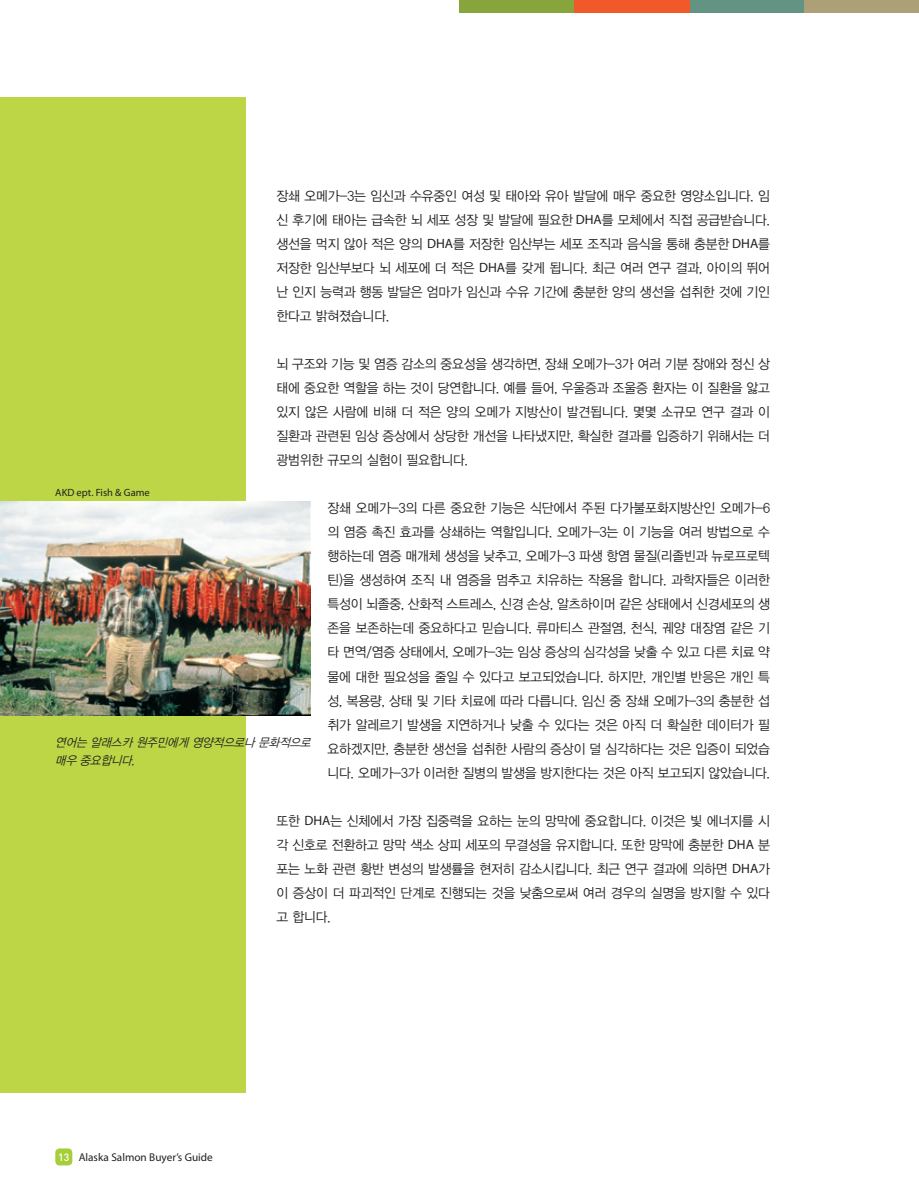
<style>
.page{position:relative;width:919px;height:1191px;background:#fff}
.page>*{position:absolute;margin:0;border:0;box-sizing:border-box;transform-origin:0 0}
.t1{font:13.5px/24px "YDVYGO Std 12";letter-spacing:-.01em;color:#231f20;text-align:justify;scale:.95 1}
.t2{font:italic 12px/18px "YDVYGO Std 12";color:#231f20;scale:.95 1}
.t3{font:11.25px "Myriad Pro";color:#231f20}
.t4{font:10.5px "Myriad Pro";color:#231f20}
.t5{font:500 10.5px "DIN";color:#fff}
.s1{font-family:"Myriad Pro"}
</style>
<div class="page">
<div style="left:55px;top:1148px;width:17px;height:17px;background:#a6ce39;border-radius:4px"></div>
<div style="left:459px;top:0;width:118px;height:13px;background:#88a53d"></div>
<div style="left:574px;top:0;width:117px;height:13px;background:#f1592a"></div>
<div style="left:690px;top:0;width:115px;height:13px;background:#639382"></div>
<div style="left:804px;top:0;width:114px;height:13px;background:#aea076"></div>
<div style="left:0;top:98px;width:918px;height:995px;background:#bcd646"></div>
<div style="left:247px;top:83px;width:671px;height:1025px;background:#fff"></div>
<img style="left:0;top:502px;width:310px;height:214px">
<p class="t1" style="left:276px;top:184px;width:521px">장쇄 오메가-3는 임신과 수유중인 여성 및 태아와 유아 발달에 매우 중요한 영양소입니다 임. 신 후기에 태아는 급속한 뇌 세포 성장 및 발달에 필요한 <span class="s1">DHA</span>를 모체에서 직접 공급받습니다. 생선을 먹지 않아 적은 양의 <span class="s1">DHA</span>를 저장한 임산부는 세포 조직과 음식을 통해 충분한 <span class="s1">DHA</span>를 저장한 임산부보다 뇌 세포에 더 적은 <span class="s1">DHA</span>를 갖게 됩니다. 최근 여러 연구 결과, 아이의 뛰어 난 인지 능력과 행동 발달은 엄마가 임신과 수유 기간에 충분한 양의 생선을 섭취한 것에 기인 한다고 밝혀졌습니다.</p>
<p class="t1" style="left:276px;top:352px;width:521px">뇌 구조와 기능 및 염증 감소의 중요성을 생각하면, 장쇄 오메가-3가 여러 기분 장애와 정신 상 태에 중요한 역할을 하는 것이 당연합니다. 예를 들어, 우울증과 조울증 환자는 이 질환을 앓고 있지 않은 사람에 비해 더 적은 양의 오메가 지방산이 발견됩니다. 몇몇 소규모 연구 결과 이 질환과 관련된 임상 증상에서 상당한 개선을 나타냈지만, 확실한 결과를 입증하기 위해서는 더 광범위한 규모의 실험이 필요합니다.</p>
<p class="t1" style="left:327px;top:496px;width:467px">장쇄 오메가-3의 다른 중요한 기능은 식단에서 주된 다가불포화지방산인 오메가-6 의 염증 촉진 효과를 상쇄하는 역할입니다. 오메가-3는 이 기능을 여러 방법으로 수 행하는데 염증 매개체 생성을 낮추고, 오메가-3 파생 항염 물질(리졸빈과 뉴로프로텍 틴 을) 생성하여 조직 내 염증을 멈추고 치유하는 작용을 합니다. 과학자들은 이러한 특성이 뇌졸중, 산화적 스트레스, 신경 손상, 알츠하이머 같은 상태에서 신경세포의 생 존을 보존하는데 중요하다고 믿습니다. 류마티스 관절염, 천식, 궤양 대장염 같은 기 타 면역/염증 상태에서, 오메가-3는 임상 증상의 심각성을 낮출 수 있고 다른 치료 약 물에 대한 필요성을 줄일 수 있다고 보고되었습니다. 하지만, 개인별 반응은 개인 특 성, 복용량, 상태 및 기타 치료에 따라 다릅니다. 임신 중 장쇄 오메가-3의 충분한 섭 취가 알레르기 발생을 지연하거나 낮출 수 있다는 것은 아직 더 확실한 데이터가 필 요하겠지만, 충분한 생선을 섭취한 사람의 증상이 덜 심각하다는 것은 입증이 되었습 니다. 오메가-3가 이러한 질병의 발생을 방지한다는 것은 아직 보고되지 않았습니다.</p>
<p class="t1" style="left:276px;top:808px;width:521px">또한 <span class="s1">DHA</span>는 신체에서 가장 집중력을 요하는 눈의 망막에 중요합니다. 이것은 빛 에너지를 시 각 신호로 전환하고 망막 색소 상피 세포의 무결성을 유지합니다. 또한 망막에 충분한 <span class="s1">DHA</span> 분 포는 노화 관련 황반 변성의 발생률을 현저히 감소시킵니다. 최근 연구 결과에 의하면 <span class="s1">DHA</span>가 이 증상이 더 파괴적인 단계로 진행되는 것을 낮춤으로써 여러 경우의 실명을 방지할 수 있다 고 합니다.</p>
<p class="t4" style="left:55px;top:486px;width:96px">AKD ept. Fish &amp; Game</p>
<p class="t2" style="left:132px;top:733px;width:193px;text-indent:-76px">연어는 알래스카 원주민에게 영양적으로나 문화적으로 .</p>
<p class="t2" style="left:55px;top:751px;width:86px">매우 중요합니다</p>
<p class="t5" style="left:58px;top:1150px;width:13px">13</p>
<p class="t3" style="left:79px;top:1149px;width:136px">Alaska Salmon Buyer s’ Guide</p>
</div>
